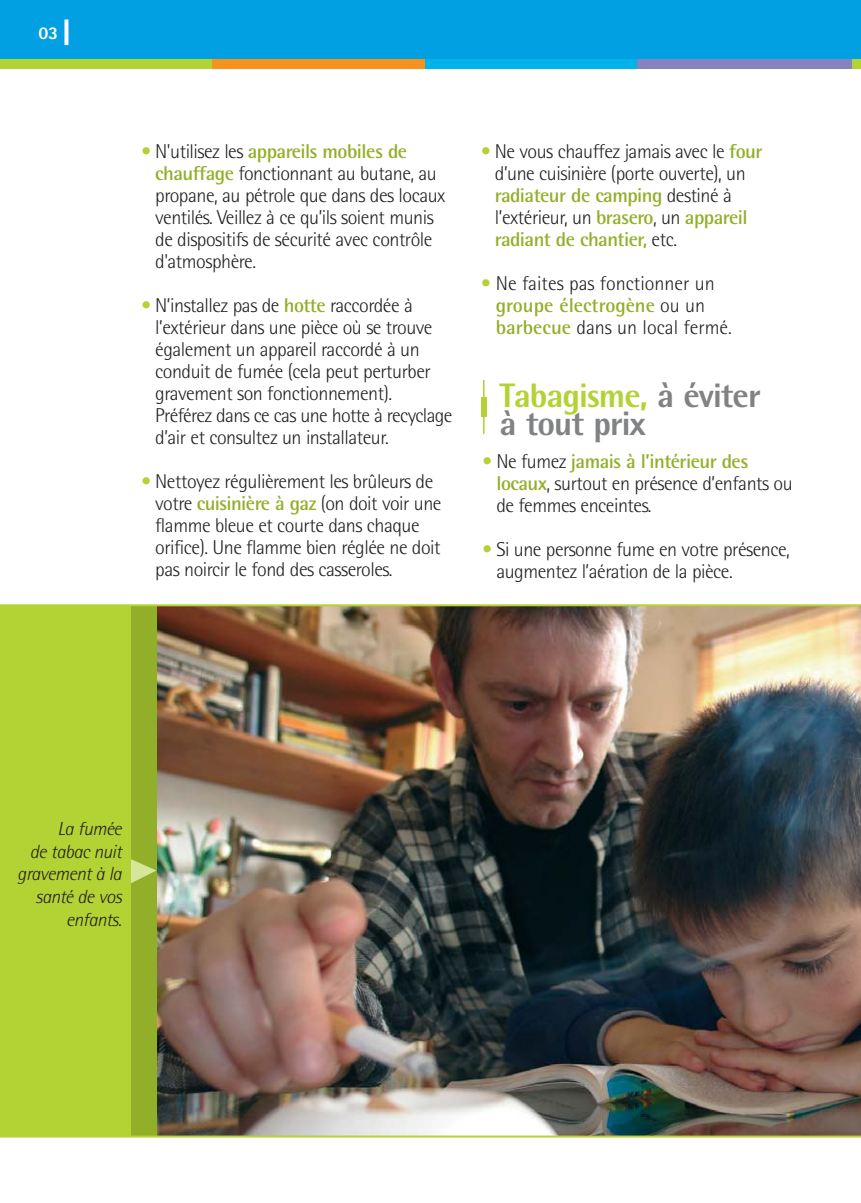
<style>
.page{position:relative;width:861px;height:1203px;background:#fff}
.page>*{position:absolute;margin:0;border:0;box-sizing:border-box;transform-origin:0 0}
.t1{font:800 34px/28px "Rotis Semi Sans";letter-spacing:-.03em;color:#808284}
.t2{font:300 20px/22px "Rotis Semi Sans";letter-spacing:-.025em;color:#231f20}
.t3{font:300 20px/22px "Rotis Semi Sans";color:#231f20}
.t4{font:italic 300 19px/22.8px "Rotis Semi Sans";letter-spacing:-.025em;color:#231f20;text-align:right}
.t5{font:800 18px "Rotis Sans Serif";color:#fff}
.s1{color:#b3d234}
.s2{font-weight:700;color:#92af2a}
</style>
<div class="page">
<img style="left:0;top:0;width:861px;height:1138px">
<p class="t5" style="left:38px;top:26px;width:21px">03</p>
<p class="t2" style="left:155px;top:142px;width:292px;text-indent:-14px"><span class="s1">•</span> N'utilisez les <span class="s2">appareils mobiles de chauffage</span> fonctionnant au butane, au propane, au pétrole que dans des locaux ventilés. Veillez à ce qu’ils soient munis de dispositifs de sécurité avec contrôle d'atmosphère.</p>
<p class="t2" style="left:155px;top:296px;width:299px;text-indent:-14px"><span class="s1">•</span> N’installez pas de <span class="s2">hotte</span> raccordée à l’extérieur dans une pièce où se trouve également un appareil raccordé à un conduit de fumée (cela peut perturber gravement son fonctionnement).<br>Préférez dans ce cas une hotte à recyclage d’air et consultez un installateur.</p>
<p class="t2" style="left:155px;top:472px;width:288px;text-indent:-14px"><span class="s1">•</span> Nettoyez régulièrement les brûleurs de votre <span class="s2">cuisinière à gaz</span> (on doit voir une flamme bleue et courte dans chaque orifice). Une flamme bien réglée ne doit pas noircir le fond des casseroles.</p>
<p class="t2" style="left:495px;top:142px;width:269px;text-indent:-14px"><span class="s1">•</span> Ne vous chauffez jamais avec le <span class="s2">four </span>d’une cuisinière (porte ouverte), un <span class="s2">radiateur de camping</span> destiné à l’extérieur, un <span class="s2">brasero</span>, un <span class="s2">appareil radiant de chantier,</span> etc.</p>
<p class="t3" style="left:496px;top:274px;width:237px;text-indent:-15px"><span class="s1">•</span> Ne faites pas fonctionner un <span class="s2">groupe électrogène</span> ou un <span class="s2">barbecue</span> dans un local fermé.</p>
<h1 class="t1" style="left:500px;top:385px;width:263px"><span class="s1">Tabagisme,</span> à éviter à tout prix</h1>
<p class="t2" style="left:496px;top:452px;width:298px;text-indent:-14px"><span class="s1">•</span> Ne fumez <span class="s2">jamais à l’intérieur des locaux</span>, surtout en présence d’enfants ou de femmes enceintes.</p>
<p class="t2" style="left:496px;top:540px;width:295px;text-indent:-14px"><span class="s1">•</span> Si une personne fume en votre présence, augmentez l’aération de la pièce.</p>
<p class="t4" style="left:17px;top:819px;width:106px">La fumée<br>de tabac nuit gravement à la santé de vos enfants.</p>
</div>
